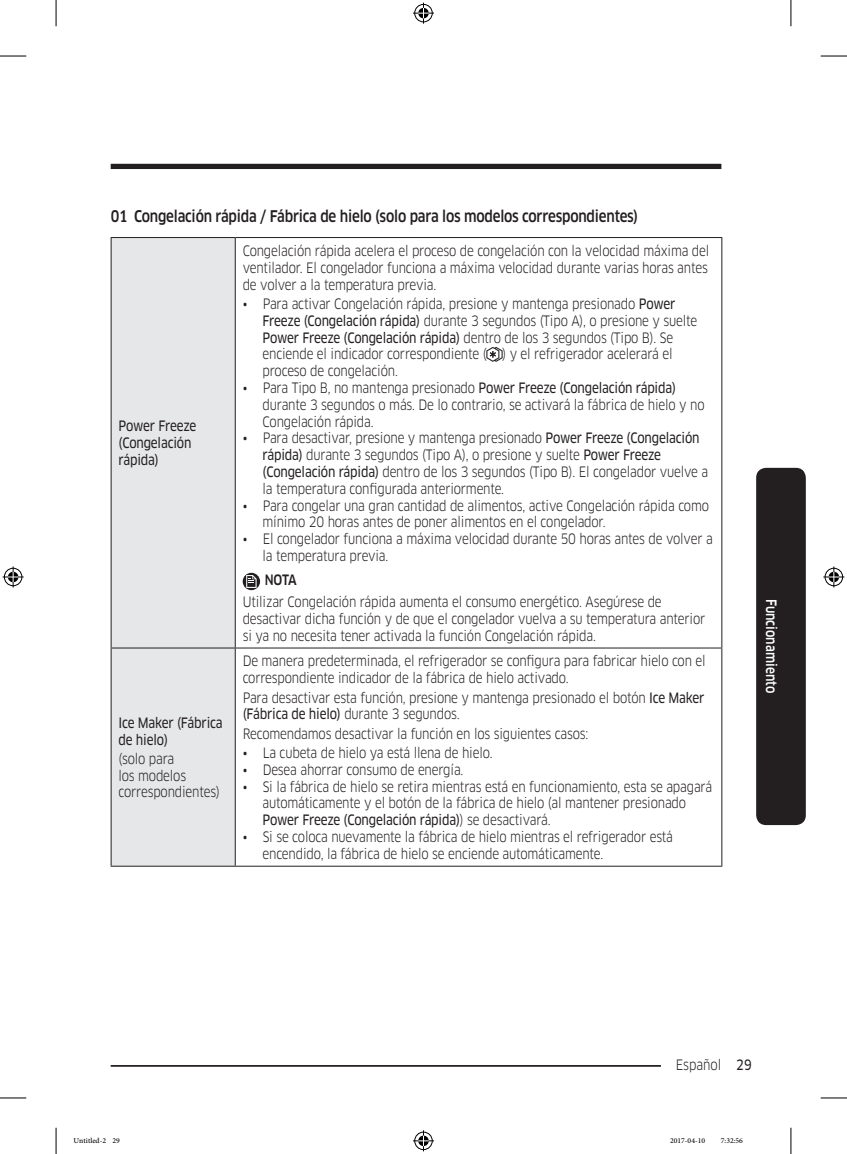
<style>
.page{position:relative;width:847px;height:1154px;background:#fff}
.page>*{position:absolute;margin:0;border:0;box-sizing:border-box;transform-origin:0 0}
.t1{font:500 15.75px "Samsung Clan Pro";letter-spacing:-.015em;color:#231f20;scale:.85 1}
.t2{font:14px/16.8px "Samsung Clan Pro";letter-spacing:-.015em;color:#231f20;scale:.85 1}
.t3{font:14px/16.8px "Samsung Clan Pro News";letter-spacing:-.015em;color:#231f20;scale:.85 1}
.t4{font:500 14px "Samsung Clan Pro";color:#fff;scale:.85 1}
.t5{font:500 14px "Samsung Clan Pro";color:#231f20;scale:.85 1}
.t6{font:10.5px "Adobe Arabic";color:#000}
.s1{font-family:"Samsung Clan Pro News"}
.s2{font-family:"Samsung Clan Pro"}
</style>
<div class="page">
<div style="left:111px;top:164px;width:610px;height:5px;background:#231f20"></div>
<hr style="left:111px;top:1065px;width:610px;height:2px;background:#231f20">
<div style="left:660px;top:1055px;width:76px;height:17px;background:#fff"></div>
<div style="left:755px;top:468px;width:50px;height:357px;background:#231f20;border-radius:10px"></div>
<div style="left:112px;top:238px;width:123px;height:628px;background:#e6e7e9"></div>
<hr style="left:111px;top:237px;width:124px;height:1px;background:#231f20">
<hr style="left:111px;top:238px;width:1px;height:409px;background:#231f20">
<hr style="left:235px;top:237px;width:487px;height:1px;background:#231f20">
<hr style="left:235px;top:238px;width:1px;height:409px;background:#231f20">
<hr style="left:721px;top:238px;width:1px;height:409px;background:#231f20">
<hr style="left:111px;top:647px;width:124px;height:1px;background:#231f20">
<hr style="left:111px;top:648px;width:1px;height:218px;background:#231f20">
<hr style="left:235px;top:647px;width:487px;height:1px;background:#231f20">
<hr style="left:235px;top:648px;width:1px;height:218px;background:#231f20">
<hr style="left:721px;top:648px;width:1px;height:218px;background:#231f20">
<hr style="left:111px;top:866px;width:124px;height:1px;background:#231f20">
<hr style="left:235px;top:866px;width:487px;height:1px;background:#231f20">
<svg style="left:486px;top:347px;width:16px;height:15px"></svg>
<svg style="left:242px;top:573px;width:18px;height:17px"></svg>
<svg style="left:246px;top:575px;width:10px;height:13px"></svg>
<svg style="left:0;top:56px;width:26px;height:1px"></svg>
<svg style="left:820px;top:56px;width:26px;height:1px"></svg>
<svg style="left:0;top:1097px;width:26px;height:1px"></svg>
<svg style="left:820px;top:1097px;width:26px;height:1px"></svg>
<svg style="left:56px;top:0;width:1px;height:26px"></svg>
<svg style="left:56px;top:1128px;width:1px;height:26px"></svg>
<svg style="left:790px;top:0;width:1px;height:26px"></svg>
<svg style="left:790px;top:1128px;width:1px;height:26px"></svg>
<svg style="left:413px;top:3px;width:21px;height:21px"></svg>
<svg style="left:413px;top:1130px;width:21px;height:21px"></svg>
<svg style="left:3px;top:566px;width:21px;height:21px"></svg>
<svg style="left:823px;top:566px;width:21px;height:21px"></svg>
<p class="t1" style="left:111px;top:207px;width:622px">01 Congelación rápida / Fábrica de hielo (solo para los modelos correspondientes)</p>
<p class="t3" style="left:118px;top:418px;width:93px">Power Freeze (Congelación rápida)</p>
<p class="t3" style="left:118px;top:714px;width:124px">Ice Maker (Fábrica de hielo)</p>
<p class="t2" style="left:118px;top:750px;width:120px">(solo para<br>los modelos correspondientes)</p>
<p class="t2" style="left:242px;top:242px;width:550px;text-align:justify">Congelación rápida acelera el proceso de congelación con la velocidad máxima del ventilador. El congelador funciona a máxima velocidad durante varias horas antes de volver a la temperatura previa.</p>
<p class="t2" style="left:262px;top:295px;width:513px;text-indent:-20px">• Para activar Congelación rápida, presione y mantenga presionado <span class="s1">Power<br>Freeze (Congelación rápida)</span> durante 3 segundos (Tipo A), o presione y suelte</p>
<p class="t3" style="left:262px;top:329px;width:484px">Power Freeze (Congelación rápida) <span class="s2">dentro de los 3 segundos (Tipo B). Se</span></p>
<p class="t2" style="left:262px;top:346px;width:483px">enciende el indicador correspondiente ( ) y el refrigerador acelerará el proceso de congelación.</p>
<p class="t2" style="left:262px;top:379px;width:521px;text-indent:-20px">• Para Tipo B, no mantenga presionado <span class="s1">Power Freeze (Congelación rápida) </span>durante 3 segundos o más. De lo contrario, se activará la fábrica de hielo y no<br>Congelación rápida.</p>
<p class="t2" style="left:262px;top:430px;width:525px;text-indent:-20px">• Para desactivar, presione y mantenga presionado <span class="s1">Power Freeze (Congelación rápida)</span> durante 3 segundos (Tipo A), o presione y suelte <span class="s1">Power Freeze (Congelación rápida)</span> dentro de los 3 segundos (Tipo B). El congelador vuelve a la temperatura configurada anteriormente.</p>
<p class="t2" style="left:262px;top:497px;width:526px;text-indent:-20px">• Para congelar una gran cantidad de alimentos, active Congelación rápida como mínimo 20 horas antes de poner alimentos en el congelador.</p>
<p class="t2" style="left:262px;top:531px;width:531px;text-indent:-20px">• El congelador funciona a máxima velocidad durante 50 horas antes de volver a la temperatura previa.</p>
<p class="t5" style="left:265px;top:572px;width:39px">NOTA</p>
<p class="t2" style="left:242px;top:593px;width:545px">Utilizar Congelación rápida aumenta el consumo energético. Asegúrese de desactivar dicha función y de que el congelador vuelva a su temperatura anterior si ya no necesita tener activada la función Congelación rápida.</p>
<p class="t2" style="left:242px;top:653px;width:546px">De manera predeterminada, el refrigerador se configura para fabricar hielo con el correspondiente indicador de la fábrica de hielo activado.</p>
<p class="t2" style="left:242px;top:689px;width:544px">Para desactivar esta función, presione y mantenga presionado el botón <span class="s1">Ice Maker (Fábrica de hielo)</span> durante 3 segundos.</p>
<p class="t2" style="left:242px;top:725px;width:408px">Recomendamos desactivar la función en los siguientes casos:</p>
<p class="t2" style="left:242px;top:744px;width:295px">• La cubeta de hielo ya está llena de hielo.</p>
<p class="t2" style="left:242px;top:761px;width:261px">• Desea ahorrar consumo de energía.</p>
<p class="t2" style="left:242px;top:778px;width:553px;text-align:center">• Si la fábrica de hielo se retira mientras está en funcionamiento, esta se apagará automáticamente y el botón de la fábrica de hielo (al mantener presionado</p>
<p class="t3" style="left:262px;top:811px;width:340px">Power Freeze (Congelación rápida)<span class="s2">) se desactivará.</span></p>
<p class="t2" style="left:262px;top:828px;width:484px;text-indent:-20px">• Si se coloca nuevamente la fábrica de hielo mientras el refrigerador está encendido, la fábrica de hielo se enciende automáticamente.</p>
<p class="t4" style="left:779px;top:599px;width:112px;rotate:90deg">Funcionamiento</p>
<p class="t2" style="left:675px;top:1056px;width:91px">Español <span class="s1">29</span></p>
<p class="t6" style="left:74px;top:1133px;width:48px">Untitled-2 29</p>
<p class="t6" style="left:669px;top:1133px;width:37px">2017-04-10</p>
<p class="t6" style="left:720px;top:1133px;width:24px">7:32:56</p>
</div>
